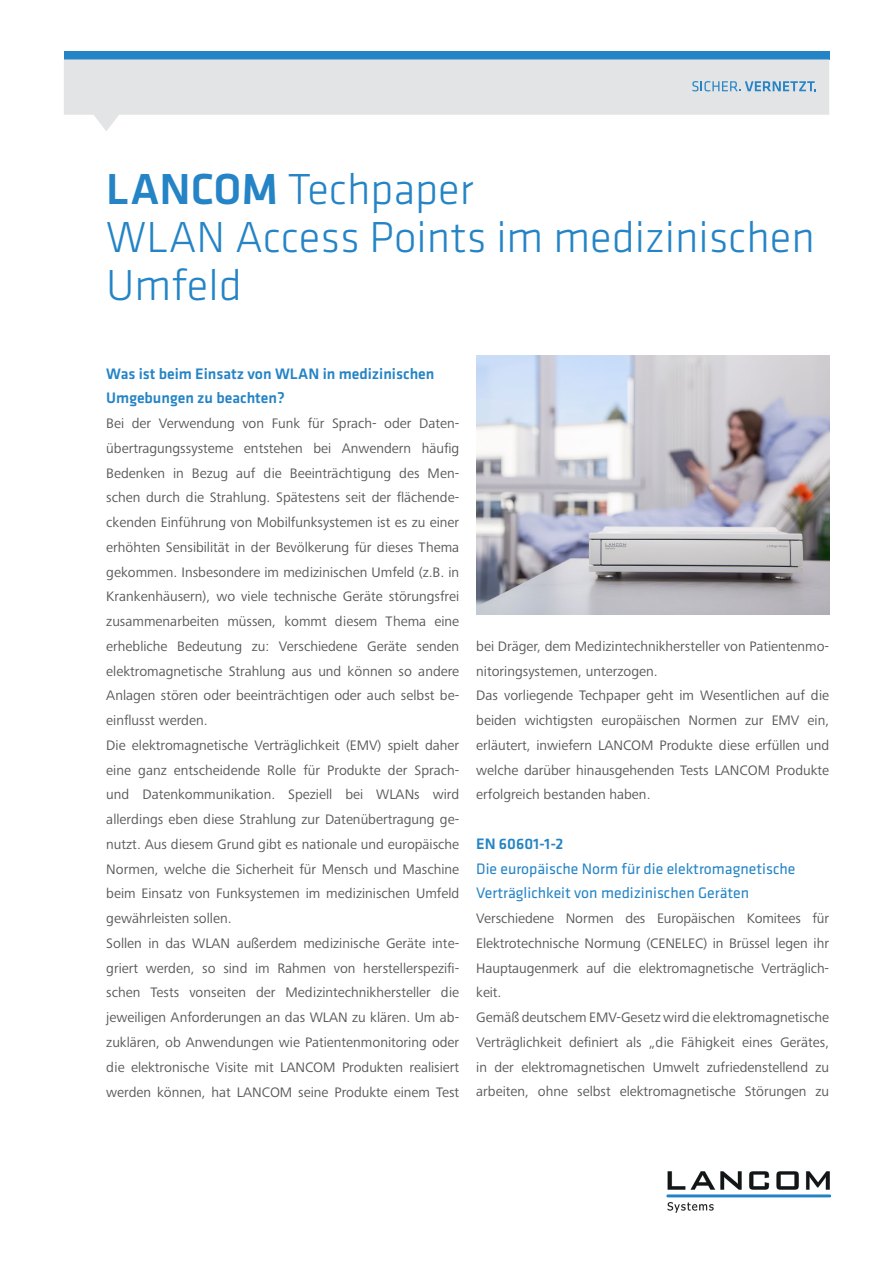
<style>
.page{position:relative;width:893px;height:1263px;background:#fff}
.page>*{position:absolute;margin:0;border:0;box-sizing:border-box;transform-origin:0 0}
.t1{font:300 45px/48px "Klavika Basic";color:#2484c6}
.t2{font:15.75px/24.8px "Klavika Basic";color:#2484c6}
.t3{font:500 15.75px/24.8px "Klavika Basic";color:#2484c6}
.t4{font:14.25px/24.8px "Frutiger Next Pro";color:#58595b}
.s1{font-weight:500}
</style>
<div class="page">
<img style="left:667px;top:1172px;width:163px;height:41px">
<div style="left:64px;top:51px;width:765px;height:9px;background:#2484c6"></div>
<svg style="left:64px;top:59px;width:765px;height:72px;fill:#e3e4e5"></svg>
<svg style="left:692px;top:81px;width:124px;height:10px"></svg>
<img style="left:476px;top:355px;width:353px;height:260px">
<h1 class="t1" style="left:106px;top:165px;width:710px"><span class="s1">LANCOM</span> Techpaper<br>WLAN Access Points im medizinischen<br>Umfeld</h1>
<p class="t3" style="left:106px;top:361px;width:330px">Was ist beim Einsatz von WLAN in medizinischen<br>Umgebungen zu beachten?</p>
<p class="t4" style="left:106px;top:411px;width:354px">Bei der Verwendung von Funk für Sprach- oder Daten&shy;übertragungssysteme entstehen bei Anwendern häufig Bedenken in Bezug auf die Beeinträchtigung des Men&shy;schen durch die Strahlung. Spätestens seit der flächende&shy;ckenden Einführung von Mobilfunksystemen ist es zu einer erhöhten Sensibilität in der Bevölkerung für dieses Thema gekommen. Insbesondere im medizinischen Umfeld (z.B. in Krankenhäusern), wo viele technische Geräte störungsfrei zusammenarbeiten müssen, kommt diesem Thema eine erhebliche Bedeutung zu: Verschiedene Geräte senden elektromagnetische Strahlung aus und können so andere Anlagen stören oder beeinträchtigen oder auch selbst be&shy;einflusst werden.<br>Die elektromagnetische Verträglichkeit (EMV) spielt daher eine ganz entscheidende Rolle für Produkte der Sprach&shy;und Datenkommunikation. Speziell bei WLANs wird allerdings eben diese Strahlung zur Datenübertragung ge&shy;nutzt. Aus diesem Grund gibt es nationale und europäische Normen, welche die Sicherheit für Mensch und Maschine beim Einsatz von Funksystemen im medizinischen Umfeld gewährleisten sollen.<br>Sollen in das WLAN außerdem medizinische Geräte inte&shy;griert werden, so sind im Rahmen von herstellerspezifi&shy;schen Tests vonseiten der Medizintechnikhersteller die jeweiligen Anforderungen an das WLAN zu klären. Um ab&shy;zuklären, ob Anwendungen wie Patientenmonitoring oder die elektronische Visite mit LANCOM Produkten realisiert werden können, hat LANCOM seine Produkte einem Test</p>
<p class="t4" style="left:476px;top:634px;width:354px">bei Dräger, dem Medizintechnikhersteller von Patientenmo&shy;nitoringsystemen, unterzogen.<br>Das vorliegende Techpaper geht im Wesentlichen auf die beiden wichtigsten europäischen Normen zur EMV ein, erläutert, inwiefern LANCOM Produkte diese erfüllen und welche darüber hinausgehenden Tests LANCOM Produkte erfolgreich bestanden haben.</p>
<p class="t3" style="left:476px;top:831px;width:89px">EN 60601-1-2</p>
<p class="t2" style="left:476px;top:855px;width:321px">Die europäische Norm für die elektromagnetische<br>Verträglichkeit von medizinischen Geräten</p>
<p class="t4" style="left:476px;top:906px;width:354px">Verschiedene Normen des Europäischen Komitees für Elektrotechnische Normung (CENELEC) in Brüssel legen ihr Hauptaugenmerk auf die elektromagnetische Verträglich&shy;keit.<br>Gemäß deutschem EMV-Gesetz wird die elektromagnetische Verträglichkeit definiert als „die Fähigkeit eines Gerätes, in der elektromagnetischen Umwelt zufriedenstellend zu arbeiten, ohne selbst elektromagnetische Störungen zu</p>
</div>
